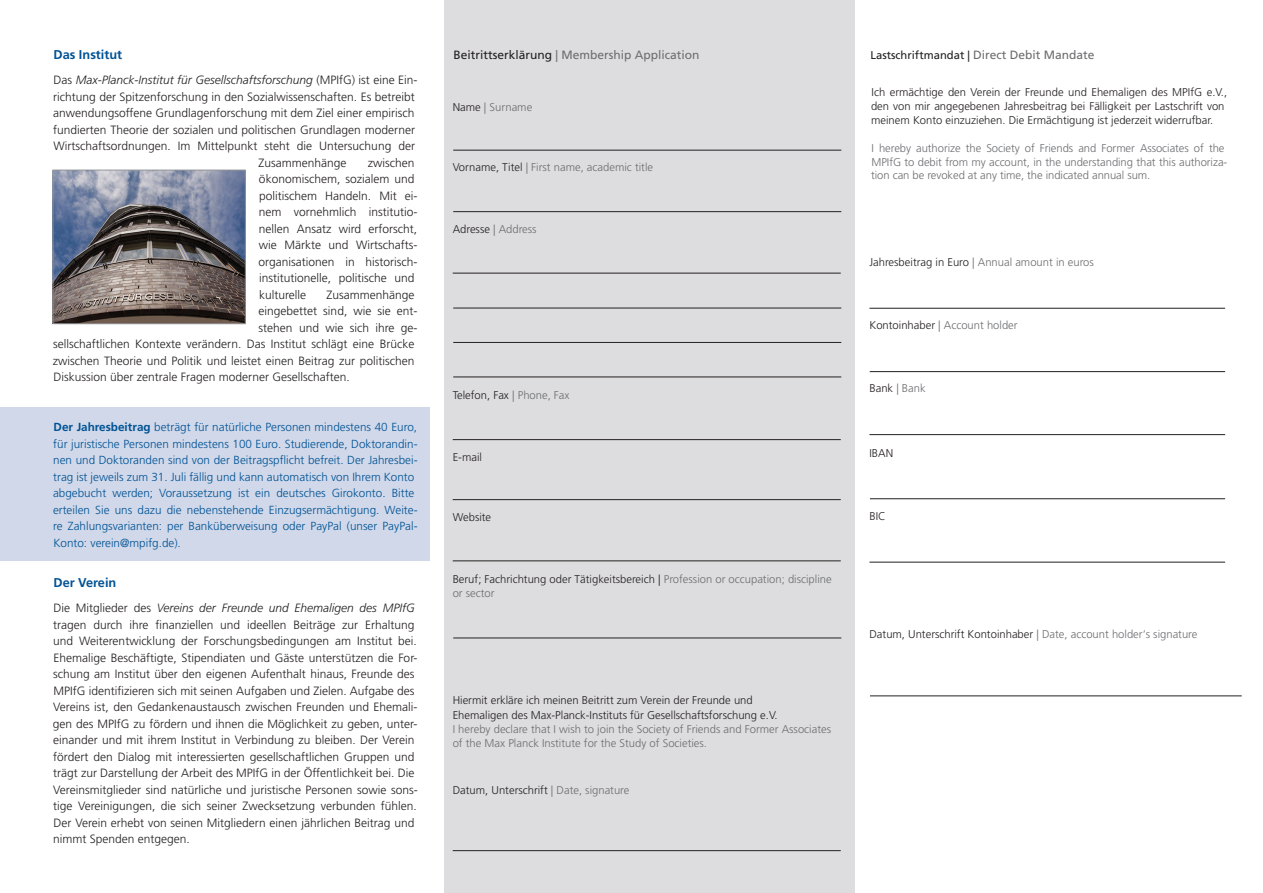
<style>
.page{position:relative;width:1263px;height:893px;background:#fff}
.page>*{position:absolute;margin:0;border:0;box-sizing:border-box;transform-origin:0 0}
.t1{font:700 12.75px "Frutiger";color:#005294}
.t2{font:300 12px/16.5px "Frutiger";color:#231f20}
.t3{font:italic 300 12px "Frutiger";color:#231f20}
.t4{font:12px "Frutiger";color:#6c6d70}
.t5{font:300 11.7px/16.5px "Frutiger";color:#005294}
.t6{font:300 11.25px/14.2px "Frutiger";color:#6c6d70}
.t7{font:300 11.25px/14.2px "Frutiger";color:#231f20}
.t8{font:11.25px "Frutiger";color:#231f20}
.s1{font-style:normal}
.s2{font-weight:700}
.s3{font-style:italic}
.s4{color:#231f20}
.s5{color:#6c6d70}
.s6{font-size:12px;color:#6c6d70}
</style>
<div class="page">
<div style="left:444px;top:0;width:411px;height:893px;background:#dddddf"></div>
<hr style="left:453px;top:850px;width:388px;height:1px;background:#231f20">
<hr style="left:453px;top:273px;width:388px;height:1px;background:#231f20">
<hr style="left:453px;top:308px;width:388px;height:1px;background:#231f20">
<hr style="left:453px;top:342px;width:388px;height:1px;background:#231f20">
<hr style="left:453px;top:150px;width:388px;height:1px;background:#231f20">
<hr style="left:453px;top:377px;width:388px;height:1px;background:#231f20">
<hr style="left:453px;top:211px;width:388px;height:1px;background:#231f20">
<hr style="left:870px;top:696px;width:372px;height:1px;background:#231f20">
<hr style="left:869px;top:562px;width:356px;height:1px;background:#231f20">
<hr style="left:870px;top:498px;width:355px;height:1px;background:#231f20">
<hr style="left:869px;top:434px;width:356px;height:1px;background:#231f20">
<hr style="left:870px;top:371px;width:355px;height:1px;background:#231f20">
<hr style="left:869px;top:308px;width:356px;height:1px;background:#231f20">
<div style="left:0;top:407px;width:430px;height:154px;background:#d0d8e9"></div>
<hr style="left:453px;top:499px;width:388px;height:1px;background:#231f20">
<hr style="left:453px;top:561px;width:388px;height:1px;background:#231f20">
<hr style="left:453px;top:638px;width:388px;height:1px;background:#231f20">
<hr style="left:453px;top:439px;width:388px;height:1px;background:#231f20">
<img style="left:55px;top:172px;width:189px;height:150px">
<div style="left:53px;top:170px;width:193px;height:154px;border:1px solid #939598"></div>
<p class="t1" style="left:53px;top:47px;width:70px">Das Institut</p>
<p class="t3" style="left:54px;top:73px;width:366px"><span class="s1">Das</span> Max-Planck-Institut für Gesellschaftsforschung <span class="s1">(MPIfG) ist eine Ein-</span></p>
<p class="t2" style="left:53px;top:88px;width:363px">richtung der Spitzenforschung in den Sozialwissenschaften. Es betreibt</p>
<p class="t2" style="left:53px;top:105px;width:363px">anwendungsoffene Grundlagenforschung mit dem Ziel einer empirisch</p>
<p class="t2" style="left:53px;top:121px;width:363px">fundierten Theorie der sozialen und politischen Grundlagen moderner</p>
<p class="t2" style="left:53px;top:138px;width:363px">Wirtschaftsordnungen. Im Mittelpunkt steht die Untersuchung der</p>
<p class="t2" style="left:259px;top:154px;width:90px">Zusammenhänge</p>
<p class="t2" style="left:259px;top:154px;width:161px;text-indent:109px">zwischen ökonomischem, sozialem und politischem Handeln. Mit ei&shy;nem vornehmlich institutio&shy;nellen Ansatz wird erforscht, wie Märkte und Wirtschafts&shy;organisationen in historisch&shy;institutionelle, politische und kulturelle</p>
<p class="t2" style="left:326px;top:286px;width:90px">Zusammenhänge</p>
<p class="t2" style="left:259px;top:303px;width:161px">eingebettet sind, wie sie ent-</p>
<p class="t2" style="left:259px;top:319px;width:160px">stehen und wie sich ihre ge-</p>
<p class="t2" style="left:53px;top:336px;width:363px">sellschaftlichen Kontexte verändern. Das Institut schlägt eine Brücke</p>
<p class="t2" style="left:53px;top:352px;width:363px">zwischen Theorie und Politik und leistet einen Beitrag zur politischen</p>
<p class="t2" style="left:54px;top:369px;width:298px">Diskussion über zentrale Fragen moderner Gesellschaften.</p>
<p class="t5" style="left:53px;top:419px;width:366px"><span class="s2">Der Jahresbeitrag</span> beträgt für natürliche Personen mindestens 40 Euro, für juristische Personen mindestens 100 Euro. Studierende, Doktorandin&shy;nen und Doktoranden sind von der Beitragspflicht befreit. Der Jahresbei&shy;trag ist jeweils zum 31. Juli fällig und kann automatisch von Ihrem Konto abgebucht werden; Voraussetzung ist ein deutsches Girokonto. Bitte erteilen Sie uns dazu die nebenstehende Einzugsermächtigung. Weite&shy;re Zahlungsvarianten: per Banküberweisung oder PayPal (unser PayPal-Konto: verein@mpifg.de).</p>
<p class="t1" style="left:53px;top:575px;width:64px">Der Verein</p>
<p class="t2" style="left:53px;top:600px;width:366px">Die Mitglieder des <span class="s3">Vereins der Freunde und Ehemaligen des MPIfG </span>tragen durch ihre finanziellen und ideellen Beiträge zur Erhaltung und Weiterentwicklung der Forschungsbedingungen am Institut bei.<br>Ehemalige Beschäftigte, Stipendiaten und Gäste unterstützen die For&shy;schung am Institut über den eigenen Aufenthalt hinaus, Freunde des MPIfG identifizieren sich mit seinen Aufgaben und Zielen. Aufgabe des Vereins ist, den Gedankenaustausch zwischen Freunden und Ehemali&shy;gen des MPIfG zu fördern und ihnen die Möglichkeit zu geben, unter&shy;einander und mit ihrem Institut in Verbindung zu bleiben. Der Verein fördert den Dialog mit interessierten gesellschaftlichen Gruppen und trägt zur Darstellung der Arbeit des MPIfG in der Öffentlichkeit bei. Die Vereinsmitglieder sind natürliche und juristische Personen sowie sons&shy;tige Vereinigungen, die sich seiner Zwecksetzung verbunden fühlen.<br>Der Verein erhebt von seinen Mitgliedern einen jährlichen Beitrag und nimmt Spenden entgegen.</p>
<p class="t4" style="left:453px;top:48px;width:248px"><span class="s4">Beitrittserklärung</span> | Membership Application</p>
<p class="t6" style="left:453px;top:101px;width:81px"><span class="s4">Name</span> | Surname</p>
<p class="t6" style="left:453px;top:160px;width:202px"><span class="s4">Vorname, Titel</span> | First name, academic title</p>
<p class="t6" style="left:453px;top:222px;width:85px"><span class="s4">Adresse</span> | Address</p>
<p class="t7" style="left:453px;top:388px;width:118px">Telefon, Fax <span class="s5">| Phone, Fax</span></p>
<p class="t7" style="left:453px;top:450px;width:31px">E-mail</p>
<p class="t7" style="left:453px;top:510px;width:40px">Website</p>
<p class="t6" style="left:453px;top:572px;width:381px"><span class="s4">Beruf; Fachrichtung oder Tätigkeitsbereich |</span> Profession or occupation; discipline or sector</p>
<p class="t7" style="left:453px;top:694px;width:326px">Hiermit erkläre ich meinen Beitritt zum Verein der Freunde und<br>Ehemaligen des Max-Planck-Instituts für Gesellschaftsforschung e.V.</p>
<p class="t6" style="left:453px;top:722px;width:380px">I hereby declare that I wish to join the Society of Friends and Former Associates of the Max Planck Institute for the Study of Societies.</p>
<p class="t7" style="left:453px;top:783px;width:178px">Datum, Unterschrift <span class="s5">| Date, signature</span></p>
<p class="t8" style="left:870px;top:49px;width:225px">Lastschriftmandat | <span class="s6">Direct Debit Mandate</span></p>
<p class="t7" style="left:871px;top:85px;width:358px">Ich ermächtige den Verein der Freunde und Ehemaligen des MPIfG e.V., den von mir angegebenen Jahresbeitrag bei Fälligkeit per Lastschrift von meinem Konto einzuziehen. Die Ermächtigung ist jederzeit widerrufbar.</p>
<p class="t6" style="left:871px;top:142px;width:358px;line-height:13.5px">I hereby authorize the Society of Friends and Former Associates of the<br>MPIfG to debit from my account, in the understanding that this authoriza&shy;tion can be revoked at any time, the indicated annual sum.</p>
<p class="t6" style="left:869px;top:255px;width:226px"><span class="s4">Jahresbeitrag in Euro</span> | Annual amount in euros</p>
<p class="t6" style="left:869px;top:319px;width:150px"><span class="s4">Kontoinhaber</span> | Account holder</p>
<p class="t6" style="left:869px;top:381px;width:58px"><span class="s4">Bank</span> | Bank</p>
<p class="t7" style="left:869px;top:446px;width:25px">IBAN</p>
<p class="t7" style="left:869px;top:509px;width:18px">BIC</p>
<p class="t7" style="left:869px;top:627px;width:329px">Datum, Unterschrift Kontoinhaber <span class="s5">| Date, account holder‘s signature</span></p>
</div>
